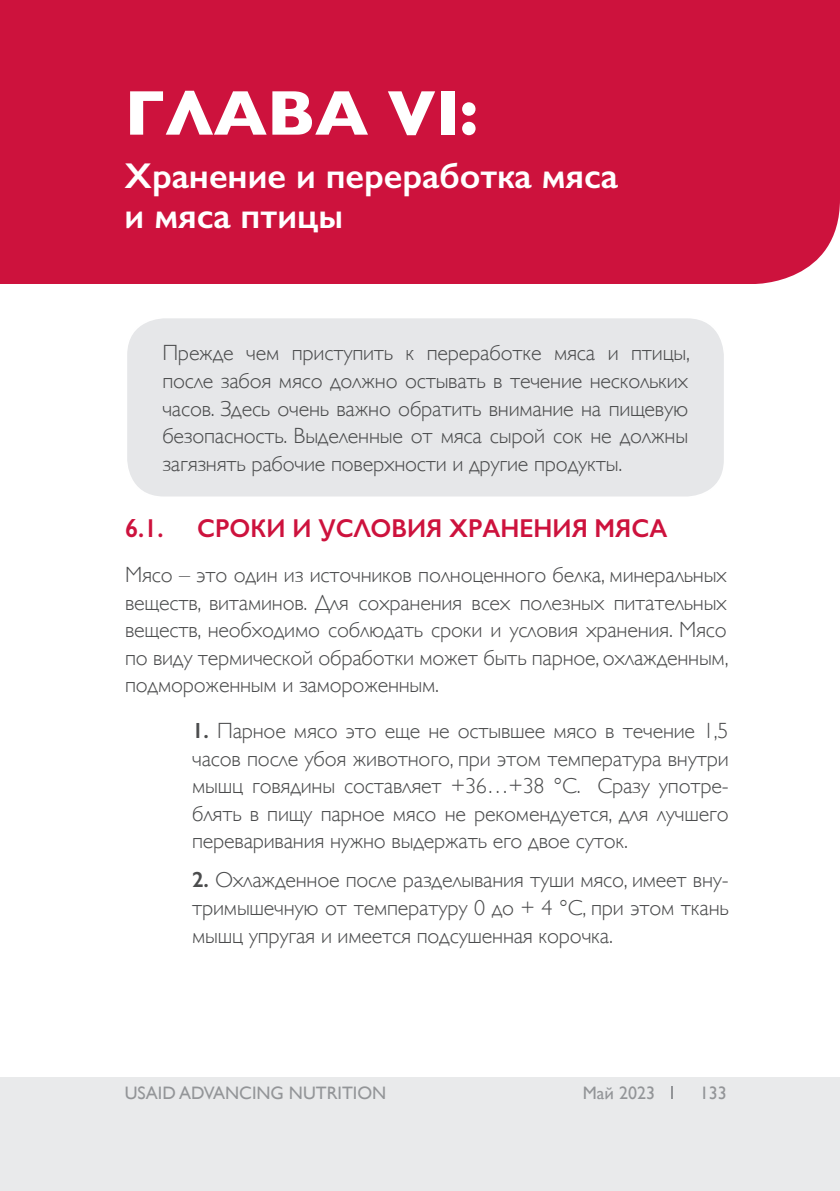
<style>
.page{position:relative;width:840px;height:1191px;background:#fff}
.page>*{position:absolute;margin:0;border:0;box-sizing:border-box;transform-origin:0 0}
.t1{font:700 64px "Gill Sans";color:#fff}
.t2{font:600 36px/40px "Gill Sans";color:#fff}
.t3{font:600 26px "Gill Sans";color:#cd123d;scale:.95 1}
.t4{font:300 22px/27.6px "Gill Sans";letter-spacing:-.01em;color:#4b4c4d;text-align:justify}
.t5{font:18px "Gill Sans";color:#939598}
.s1{font-weight:600}
</style>
<div class="page">
<div style="left:0;top:1077px;width:839px;height:114px;background:#e9eaeb"></div>
<svg style="left:671px;top:1086px;width:1px;height:12px"></svg>
<div style="left:0;top:0;width:839px;height:284px;background:#cd123d"></div>
<div style="left:126px;top:317px;width:598px;height:180px;background:#e6e7e9;border-radius:38px"></div>
<div style="left:125px;top:316px;width:600px;height:182px;border:2px solid #fff;border-radius:38px"></div>
<h2 class="t1" style="left:125px;top:62px;width:354px">ГЛАВА VI:</h2>
<h2 class="t2" style="left:125px;top:156px;width:494px">Хранение и переработка мяса и мяса птицы</h2>
<p class="t4" style="left:162px;top:338px;width:528px">Прежде чем приступить к переработке мяса и птицы, после забоя мясо должно остывать в течение нескольких часов. Здесь очень важно обратить внимание на пищевую безопасность. Выделенные от мяса сырой сок не должны загязнять рабочие поверхности и другие продукты.</p>
<h3 class="t3" style="left:125px;top:513px;width:42px">6.1.</h3>
<h3 class="t3" style="left:197px;top:513px;width:496px">СРОКИ И УСЛОВИЯ ХРАНЕНИЯ МЯСА</h3>
<p class="t4" style="left:125px;top:560px;width:604px">Мясо – это один из источников полноценного белка, минеральных веществ, витаминов. Для сохранения всех полезных питательных веществ, необходимо соблюдать сроки и условия хранения. Мясо по виду термической обработки может быть парное, охлажденным, подмороженным и замороженным.</p>
<p class="t4" style="left:192px;top:716px;width:537px"><span class="s1">1.</span> Парное мясо это еще не остывшее мясо в течение 1,5 часов после убоя животного, при этом температура внутри мышц говядины составляет +36…+38 °С. Сразу употре&shy;блять в пищу парное мясо не рекомендуется, для лучшего переваривания нужно выдержать его двое суток.</p>
<p class="t4" style="left:192px;top:865px;width:537px"><span class="s1">2.</span> Охлажденное после разделывания туши мясо, имеет вну&shy;тримышечную от температуру 0 до + 4 °С, при этом ткань мышц упругая и имеется подсушенная корочка.</p>
<p class="t5" style="left:125px;top:1082px;width:263px">USAID ADVANCING NUTRITION</p>
<p class="t5" style="left:582px;top:1082px;width:74px">Май 2023</p>
<p class="t5" style="left:699px;top:1082px;width:28px">133</p>
</div>
